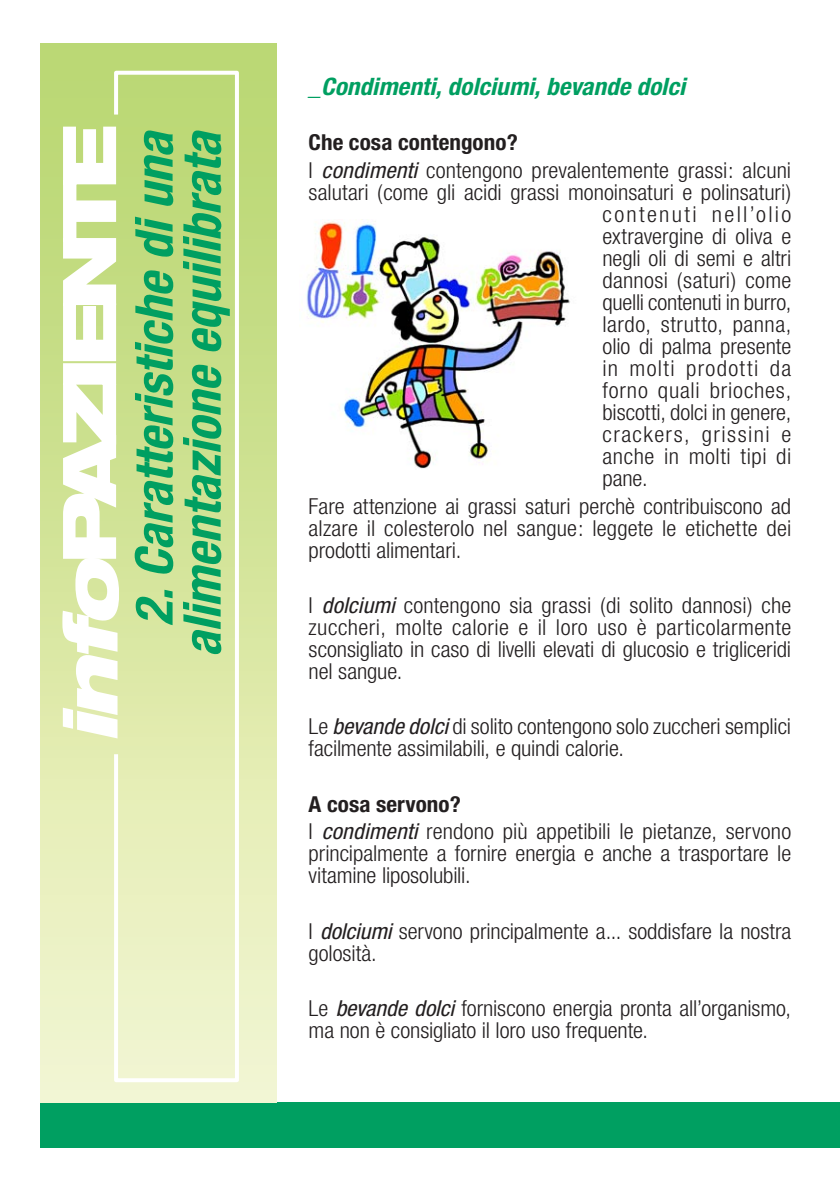
<style>
.page{position:relative;width:840px;height:1191px;background:#fff}
.page>*{position:absolute;margin:0;border:0;box-sizing:border-box;transform-origin:0 0}
.t1{font:italic 700 condensed 52px/48px "Helvetica Neue";color:#009f61;text-align:center}
.t2{font:italic 700 condensed 24px "Helvetica Neue";color:#009f61;scale:1.05 1}
.t3{font:300 condensed 22px/22px "Helvetica Neue";letter-spacing:-.005em;color:#231f20;scale:1.05 1}
.s1{font-weight:700}
.s2{font-weight:400;font-style:italic}
</style>
<div class="page">
<div style="left:40px;top:1102px;width:799px;height:45px;background:#009f61"></div>
<div style="left:40px;top:43px;width:236px;height:1059px;background:linear-gradient(to bottom,#b6d56b,#f5f6d3)"></div>
<svg style="left:112px;top:69px;width:129px;height:1015px;background:#d7e7a4"></svg>
<svg style="left:62px;top:127px;width:56px;height:611px"></svg>
<img style="left:306px;top:220px;width:264px;height:249px">
<h1 class="t1" style="left:129px;top:657px;width:528px;rotate:-90deg">2. Caratteristiche di una alimentazione equilibrata</h1>
<p class="t2" style="left:308px;top:72px;width:360px">_Condimenti, dolciumi, bevande dolci</p>
<p class="t3" style="left:308px;top:128px;width:461px;line-height:27.6px"><span class="s1">Che cosa contengono?<br></span>I <span class="s2">condimenti</span> contengono prevalentemente grassi: alcuni</p>
<p class="t3" style="left:602px;top:181px;width:181px;text-align:justify;text-indent:-294px">salutari (come gli acidi grassi monoinsaturi e polinsaturi) contenuti nell’olio extravergine di oliva e negli oli di semi e altri dannosi (saturi) come quelli contenuti in burro, lardo, strutto, panna, olio di palma presente in molti prodotti da forno quali brioches, biscotti, dolci in genere, crackers, grissini e anche in molti tipi di pane.</p>
<p class="t3" style="left:308px;top:494px;width:461px;text-align:justify">Fare attenzione ai grassi saturi perchè contribuiscono ad alzare il colesterolo nel sangue: leggete le etichette dei prodotti alimentari.</p>
<p class="t3" style="left:308px;top:594px;width:461px;text-align:justify">I <span class="s2">dolciumi</span> contengono sia grassi (di solito dannosi) che zuccheri, molte calorie e il loro uso è particolarmente sconsigliato in caso di livelli elevati di glucosio e trigliceridi nel sangue.</p>
<p class="t3" style="left:308px;top:715px;width:461px">Le <span class="s2">bevande dolci</span> di solito contengono solo zuccheri semplici facilmente assimilabili, e quindi calorie.</p>
<p class="t3" style="left:308px;top:790px;width:461px;line-height:27.6px"><span class="s1">A cosa servono?<br></span>I <span class="s2">condimenti</span> rendono più appetibili le pietanze, servono</p>
<p class="t3" style="left:308px;top:842px;width:461px">principalmente a fornire energia e anche a trasportare le vitamine liposolubili.</p>
<p class="t3" style="left:308px;top:919px;width:461px">I <span class="s2">dolciumi</span> servono principalmente a... soddisfare la nostra golosità.</p>
<p class="t3" style="left:308px;top:997px;width:460px">Le <span class="s2">bevande dolci</span> forniscono energia pronta all’organismo, ma non è consigliato il loro uso frequente.</p>
</div>
